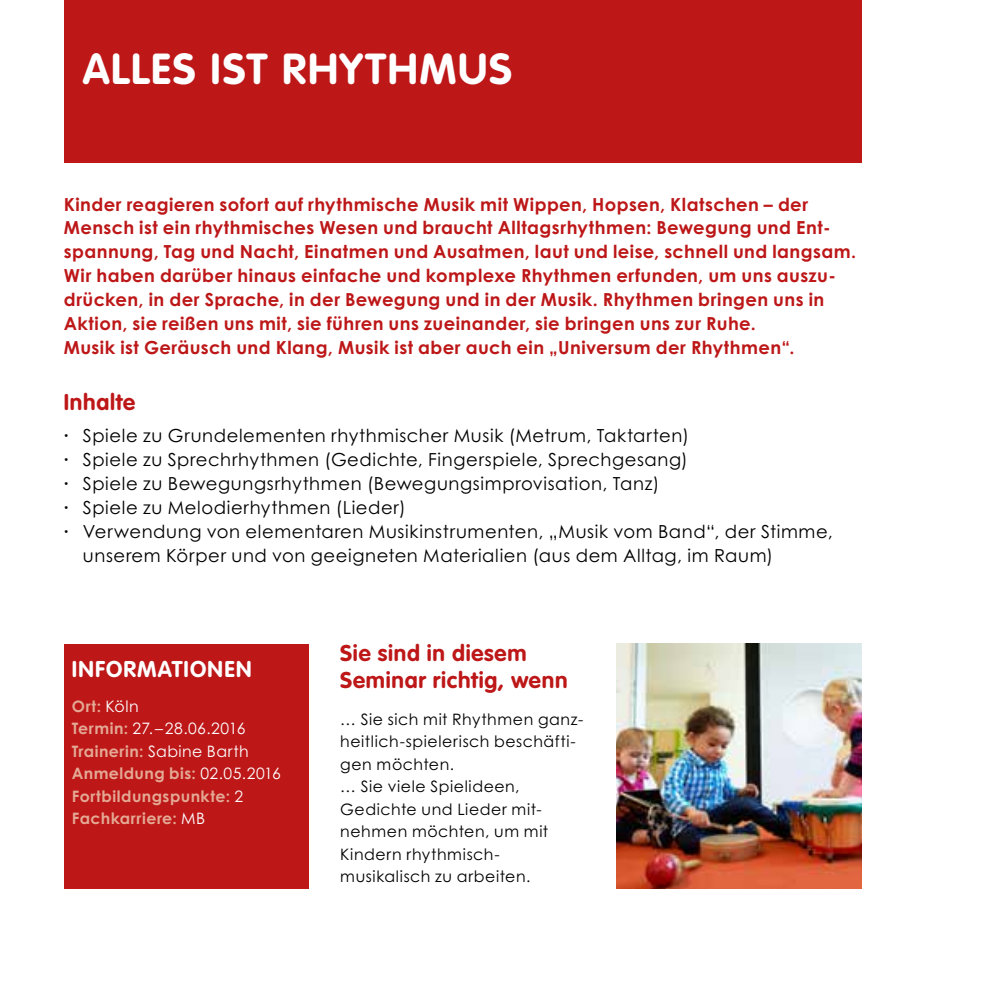
<style>
.page{position:relative;width:989px;height:989px;background:#fff}
.page>*{position:absolute;margin:0;border:0;box-sizing:border-box;transform-origin:0 0}
.t1{font:700 42.75px "VAG Rounded Std";letter-spacing:.04em;color:#fff}
.t2{font:700 22.5px/27px "VAG Rounded Std";letter-spacing:.035em;color:#bd1718}
.t3{font:700 22.5px "VAG Rounded Std";letter-spacing:.05em;color:#fff}
.t4{font:700 18px/23.8px "Century Gothic Pro";letter-spacing:.025em;color:#bd1718}
.t5{font:18px "Century Gothic Pro";letter-spacing:.035em;color:#000}
.t6{font:15.75px/22.5px "Century Gothic Pro";letter-spacing:.035em;color:#000}
.t7{font:700 15.75px/22.5px "Century Gothic Pro";letter-spacing:.03em;color:#e4a994}
.s1{font-weight:700}
.s2{font-weight:400;color:#fff}
</style>
<div class="page">
<div style="left:64px;top:0;width:797px;height:163px;background:#bd1718"></div>
<img style="left:617px;top:644px;width:244px;height:244px">
<div style="left:64px;top:644px;width:244px;height:244px;background:#bd1718"></div>
<h1 class="t1" style="left:83px;top:44px;width:430px">ALLES IST RHYTHMUS</h1>
<p class="t4" style="left:64px;top:192px;width:794px">Kinder reagieren sofort auf rhythmische Musik mit Wippen, Hopsen, Klatschen – der Mensch ist ein rhythmisches Wesen und braucht Alltagsrhythmen: Bewegung und Ent&shy;spannung, Tag und Nacht, Einatmen und Ausatmen, laut und leise, schnell und langsam.<br>Wir haben darüber hinaus einfache und komplexe Rhythmen erfunden, um uns auszu&shy;drücken, in der Sprache, in der Bewegung und in der Musik. Rhythmen bringen uns in Aktion, sie reißen uns mit, sie führen uns zueinander, sie bringen uns zur Ruhe.<br>Musik ist Geräusch und Klang, Musik ist aber auch ein „Universum der Rhythmen“.</p>
<p class="t2" style="left:64px;top:389px;width:73px">Inhalte</p>
<p class="t5" style="left:64px;top:424px;width:626px"><span class="s1">·</span> Spiele zu Grundelementen rhythmischer Musik (Metrum, Taktarten)</p>
<p class="t5" style="left:64px;top:448px;width:625px"><span class="s1">·</span> Spiele zu Sprechrhythmen (Gedichte, Fingerspiele, Sprechgesang)</p>
<p class="t5" style="left:64px;top:472px;width:597px"><span class="s1">·</span> Spiele zu Bewegungsrhythmen (Bewegungsimprovisation, Tanz)</p>
<p class="t5" style="left:64px;top:496px;width:343px"><span class="s1">·</span> Spiele zu Melodierhythmen (Lieder)</p>
<p class="t5" style="left:64px;top:520px;width:770px"><span class="s1">·</span> Verwendung von elementaren Musikinstrumenten, „Musik vom Band“, der Stimme,</p>
<p class="t5" style="left:83px;top:544px;width:692px">unserem Körper und von geeigneten Materialien (aus dem Alltag, im Raum)</p>
<p class="t3" style="left:72px;top:656px;width:181px">INFORMATIONEN</p>
<p class="t7" style="left:72px;top:694px;width:211px">Ort: <span class="s2">Köln<br></span>Termin: <span class="s2">27.–28.06.2016<br></span>Trainerin: <span class="s2">Sabine Barth<br></span>Anmeldung bis: <span class="s2">02.05.2016<br></span>Fortbildungspunkte: <span class="s2">2<br></span>Fachkarriere: <span class="s2">MB</span></p>
<p class="t2" style="left:340px;top:640px;width:229px">Sie sind in diesem<br>Seminar richtig, wenn</p>
<p class="t6" style="left:340px;top:707px;width:244px">… Sie sich mit Rhythmen ganz&shy;heitlich-spielerisch beschäfti&shy;gen möchten.<br>… Sie viele Spielideen,<br>Gedichte und Lieder mit&shy;nehmen möchten, um mit<br>Kindern rhythmisch&shy;musikalisch zu arbeiten.</p>
</div>
